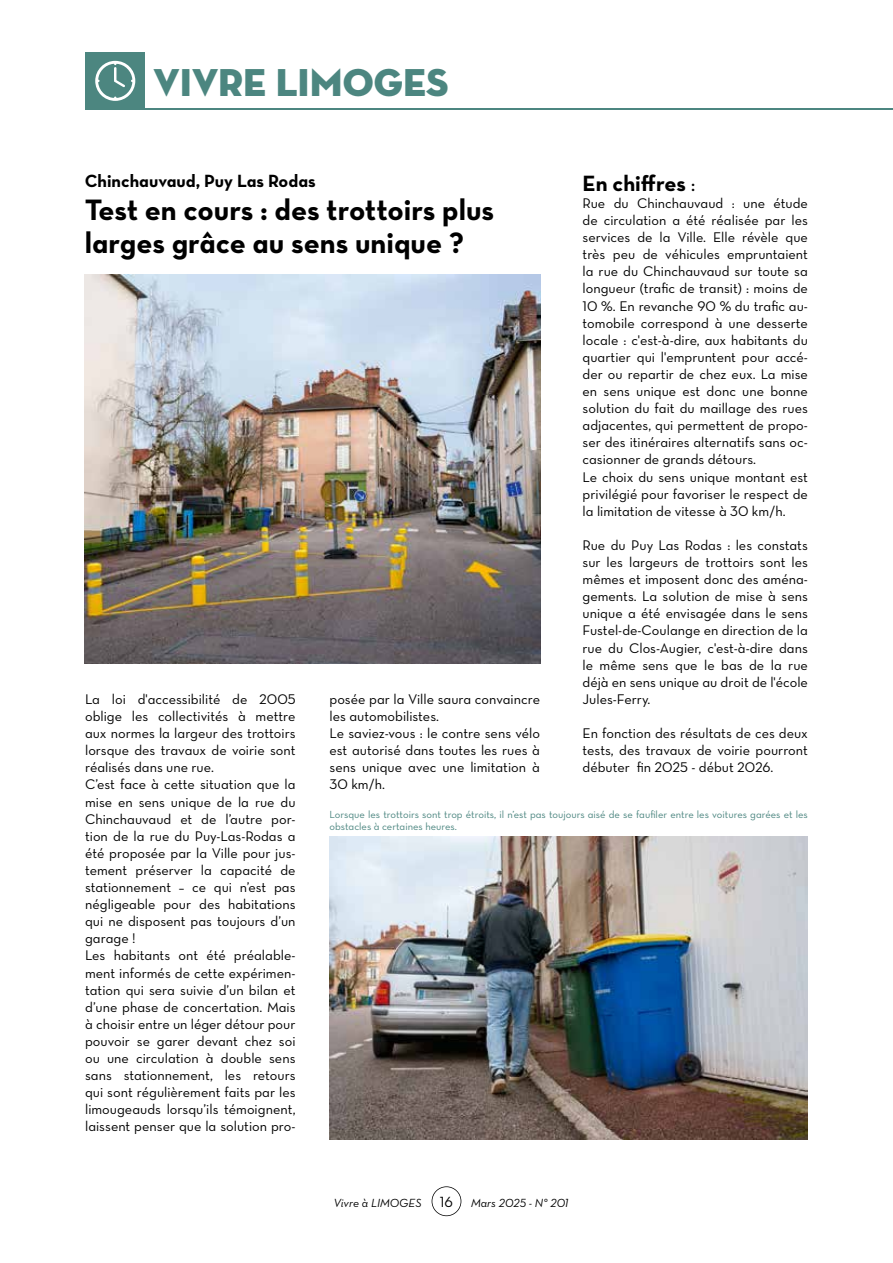
<style>
.page{position:relative;width:893px;height:1263px;background:#fff}
.page>*{position:absolute;margin:0;border:0;box-sizing:border-box;transform-origin:0 0}
.t1{font:39.6px "Neutra Disp Titling";color:#4c8680}
.t2{font:30px/33px "Neutra Text Bold Alt";color:#000}
.t3{font:22.5px "Neutra Text Bold Alt";letter-spacing:-.005em;color:#000}
.t4{font:18px "Neutra Text Bold Alt";color:#000}
.t5{font:14.25px/17.1px "Neutra Text Book Alt";color:#000}
.t6{font:12px "Neutra Text Book Italic Alt";color:#000}
.t7{font:10.5px/12px "Neutra Text Book Alt";color:#4c8680}
.s1{font-family:"Neutra Text Book Alt"}
.s2{font-family:"Neutra Text Book Alt";font-size:15px}
</style>
<div class="page">
<svg style="left:432px;top:1186px;width:29px;height:30px"></svg>
<div style="left:85px;top:52px;width:60px;height:58px;background:#4c8680"></div>
<svg style="left:95px;top:61px;width:40px;height:40px"></svg>
<hr style="left:85px;top:108px;width:808px;height:2px;background:#4c8680">
<img style="left:85px;top:274px;width:455px;height:389px">
<img style="left:330px;top:836px;width:478px;height:304px">
<h1 class="t1" style="left:154px;top:58px;width:296px">VIVRE LIMOGES</h1>
<p class="t4" style="left:85px;top:170px;width:232px">Chinchauvaud, Puy Las Rodas</p>
<h2 class="t2" style="left:85px;top:193px;width:411px">Test en cours : des trottoirs plus larges grâce au sens unique ?</h2>
<h3 class="t3" style="left:583px;top:169px;width:115px">En chiffres <span class="s1">:</span></h3>
<p class="t5" style="left:583px;top:194px;width:227px">Rue du Chinchauvaud : une étude de circulation a été réalisée par les services de la Ville. Elle révèle que très peu de véhicules empruntaient la rue du Chinchauvaud sur toute sa longueur (trafic de transit) : moins de 10 %. En revanche 90 % du trafic au&shy;tomobile correspond à une desserte locale : c'est-à-dire, aux habitants du quartier qui l'empruntent pour accé&shy;der ou repartir de chez eux. La mise en sens unique est donc une bonne solution du fait du maillage des rues adjacentes, qui permettent de propo&shy;ser des itinéraires alternatifs sans oc&shy;casionner de grands détours.<br>Le choix du sens unique montant est privilégié pour favoriser le respect de la limitation de vitesse à 30 km/h.</p>
<p class="t5" style="left:583px;top:536px;width:227px;text-align:justify">Rue du Puy Las Rodas : les constats sur les largeurs de trottoirs sont les mêmes et imposent donc des aména&shy;gements. La solution de mise à sens unique a été envisagée dans le sens Fustel-de-Coulange en direction de la rue du Clos-Augier, c'est-à-dire dans le même sens que le bas de la rue déjà en sens unique au droit de l'école Jules-Ferry.</p>
<p class="t5" style="left:583px;top:724px;width:227px;text-align:justify">En fonction des résultats de ces deux tests, des travaux de voirie pourront débuter fin 2025 - début 2026.</p>
<p class="t7" style="left:330px;top:808px;width:480px">Lorsque les trottoirs sont trop étroits, il n’est pas toujours aisé de se faufiler entre les voitures garées et les obstacles à certaines heures.</p>
<p class="t5" style="left:85px;top:690px;width:212px">La loi d'accessibilité de 2005 oblige les collectivités à mettre aux normes la largeur des trottoirs lorsque des travaux de voirie sont réalisés dans une rue.<br>C’est face à cette situation que la mise en sens unique de la rue du<br>Chinchauvaud et de l’autre por&shy;tion de la rue du Puy-Las-Rodas a été proposée par la Ville pour jus&shy;tement préserver la capacité de stationnement – ce qui n’est pas négligeable pour des habitations qui ne disposent pas toujours d’un garage !<br>Les habitants ont été préalable&shy;ment informés de cette expérimen&shy;tation qui sera suivie d’un bilan et d’une phase de concertation. Mais à choisir entre un léger détour pour pouvoir se garer devant chez soi ou une circulation à double sens sans stationnement, les retours qui sont régulièrement faits par les limougeauds lorsqu’ils témoignent, laissent penser que la solution pro-</p>
<p class="t5" style="left:330px;top:690px;width:212px">posée par la Ville saura convaincre les automobilistes.<br>Le saviez-vous : le contre sens vélo est autorisé dans toutes les rues à sens unique avec une limitation à<br>30 km/h.</p>
<p class="t6" style="left:334px;top:1195px;width:236px">Vivre à LIMOGES <span class="s2">16</span> Mars 2025 - N° 201</p>
</div>
